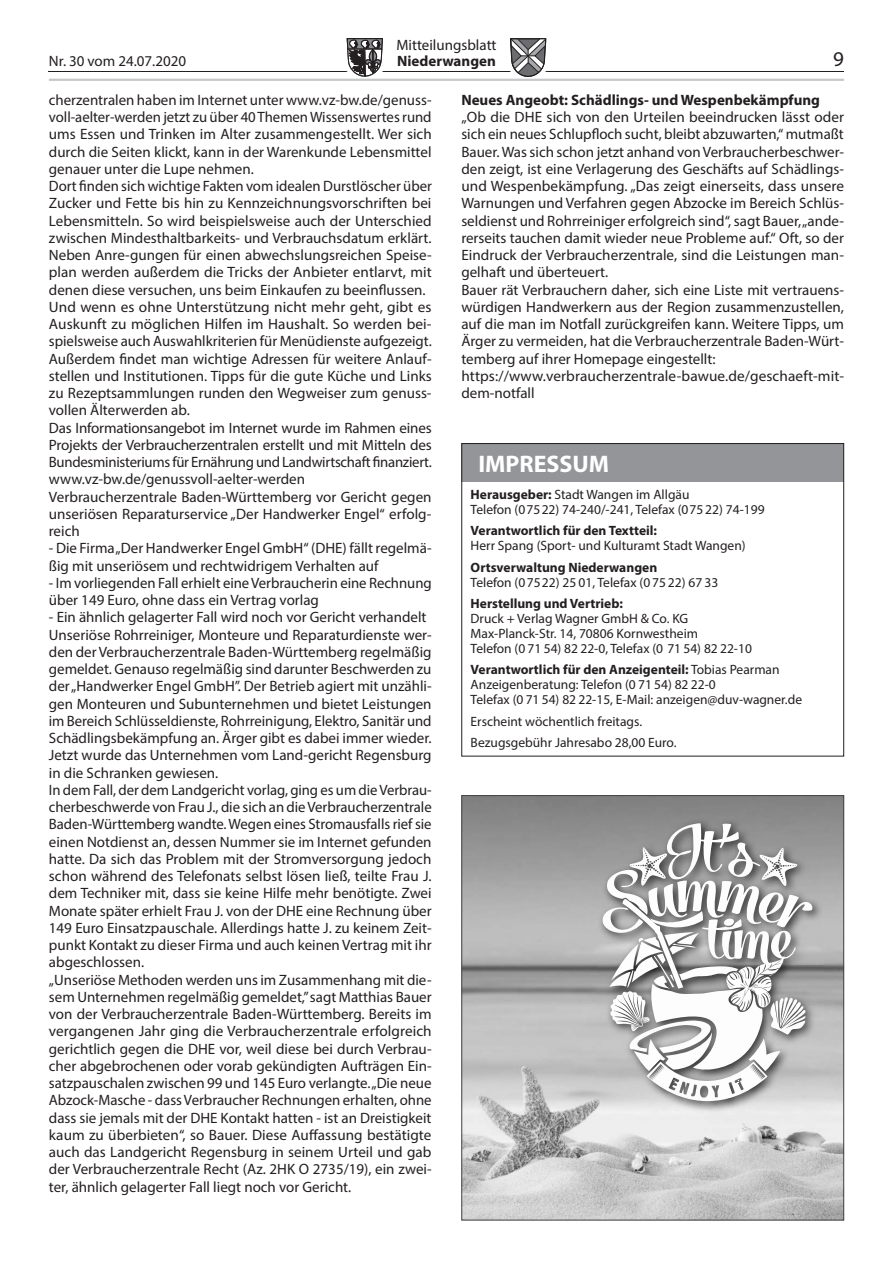
<style>
.page{position:relative;width:893px;height:1263px;background:#fff}
.page>*{position:absolute;margin:0;border:0;box-sizing:border-box;transform-origin:0 0}
.t1{font:700 24px "Myriad Pro";color:#fff}
.t2{font:21px "Myriad Pro";color:#231f20}
.t3{font:15px/17.2px "Myriad Pro";color:#231f20}
.t4{font:700 15px "Myriad Pro";color:#231f20}
.t5{font:13.5px/15px "Myriad Pro";color:#231f20}
.t6{font:700 13.5px "Myriad Pro";color:#231f20}
.s1{font-weight:700}
</style>
<div class="page">
<hr style="left:49px;top:71px;width:795px;height:1px;background:#231f20">
<svg style="left:347px;top:38px;width:36px;height:39px"></svg>
<svg style="left:510px;top:38px;width:36px;height:39px"></svg>
<hr style="left:49px;top:79px;width:795px;height:2px;background:#c7c8ca">
<div style="left:461px;top:444px;width:383px;height:38px;background:#939598"></div>
<div style="left:461px;top:443px;width:383px;height:313px;border:1px solid #231f20"></div>
<img style="left:463px;top:797px;width:379px;height:421px">
<img style="left:597px;top:818px;width:227px;height:294px">
<svg style="left:601px;top:823px;width:212px;height:278px"></svg>
<p class="t3" style="left:396px;top:36px;width:102px">Mitteilungsblatt</p>
<p class="t3" style="left:49px;top:52px;width:139px">Nr. 30 vom 24.07.2020</p>
<p class="t4" style="left:397px;top:51px;width:100px">Niederwangen</p>
<h2 class="t2" style="left:833px;top:46px;width:12px">9</h2>
<p class="t3" style="left:49px;top:91px;width:384px">cherzentralen haben im Internet unter www.vz-bw.de/genuss&shy;voll-aelter-werden jetzt zu über 40 Themen Wissenswertes rund ums Essen und Trinken im Alter zusammengestellt. Wer sich durch die Seiten klickt, kann in der Warenkunde Lebensmittel genauer unter die Lupe nehmen.<br>Dort finden sich wichtige Fakten vom idealen Durstlöscher über Zucker und Fette bis hin zu Kennzeichnungsvorschriften bei Lebensmitteln. So wird beispielsweise auch der Unterschied zwischen Mindesthaltbarkeits- und Verbrauchsdatum erklärt.<br>Neben Anre-gungen für einen abwechslungsreichen Speise&shy;plan werden außerdem die Tricks der Anbieter entlarvt, mit denen diese versuchen, uns beim Einkaufen zu beeinflussen.<br>Und wenn es ohne Unterstützung nicht mehr geht, gibt es Auskunft zu möglichen Hilfen im Haushalt. So werden bei&shy;spielsweise auch Auswahlkriterien für Menüdienste aufgezeigt.<br>Außerdem findet man wichtige Adressen für weitere Anlauf&shy;stellen und Institutionen. Tipps für die gute Küche und Links zu Rezeptsammlungen runden den Wegweiser zum genuss&shy;vollen Älterwerden ab.<br>Das Informationsangebot im Internet wurde im Rahmen eines Projekts der Verbraucherzentralen erstellt und mit Mitteln des Bundesministeriums für Ernährung und Landwirtschaft finanziert. www.vz-bw.de/genussvoll-aelter-werden Verbraucherzentrale Baden-Württemberg vor Gericht gegen unseriösen Reparaturservice „Der Handwerker Engel“ erfolg&shy;reich</p>
<p class="t3" style="left:49px;top:539px;width:384px">- Die Firma „Der Handwerker Engel GmbH“ (DHE) fällt regelmä&shy;ßig mit unseriösem und rechtwidrigem Verhalten auf</p>
<p class="t3" style="left:49px;top:574px;width:384px">- Im vorliegenden Fall erhielt eine Verbraucherin eine Rechnung über 149 Euro, ohne dass ein Vertrag vorlag</p>
<p class="t3" style="left:49px;top:608px;width:384px">- Ein ähnlich gelagerter Fall wird noch vor Gericht verhandelt Unseriöse Rohrreiniger, Monteure und Reparaturdienste wer&shy;den der Verbraucherzentrale Baden-Württemberg regelmäßig gemeldet. Genauso regelmäßig sind darunter Beschwerden zu der „Handwerker Engel GmbH”. Der Betrieb agiert mit unzähli&shy;gen Monteuren und Subunternehmen und bietet Leistungen im Bereich Schlüsseldienste, Rohrreinigung, Elektro, Sanitär und Schädlingsbekämpfung an. Ärger gibt es dabei immer wieder.<br>Jetzt wurde das Unternehmen vom Land-gericht Regensburg in die Schranken gewiesen.<br>In dem Fall, der dem Landgericht vorlag, ging es um die Verbrau&shy;cherbeschwerde von Frau J., die sich an die Verbraucherzentrale Baden-Württemberg wandte. Wegen eines Stromausfalls rief sie einen Notdienst an, dessen Nummer sie im Internet gefunden hatte. Da sich das Problem mit der Stromversorgung jedoch schon während des Telefonats selbst lösen ließ, teilte Frau J. dem Techniker mit, dass sie keine Hilfe mehr benötigte. Zwei Monate später erhielt Frau J. von der DHE eine Rechnung über 149 Euro Einsatzpauschale. Allerdings hatte J. zu keinem Zeit&shy;punkt Kontakt zu dieser Firma und auch keinen Vertrag mit ihr abgeschlossen.<br>„Unseriöse Methoden werden uns im Zusammenhang mit die&shy;sem Unternehmen regelmäßig gemeldet,” sagt Matthias Bauer von der Verbraucherzentrale Baden-Württemberg. Bereits im vergangenen Jahr ging die Verbraucherzentrale erfolgreich gerichtlich gegen die DHE vor, weil diese bei durch Verbrau&shy;cher abgebrochenen oder vorab gekündigten Aufträgen Ein&shy;satzpauschalen zwischen 99 und 145 Euro verlangte. „Die neue Abzock-Masche - dass Verbraucher Rechnungen erhalten, ohne dass sie jemals mit der DHE Kontakt hatten - ist an Dreistigkeit kaum zu überbieten“, so Bauer. Diese Auffassung bestätigte auch das Landgericht Regensburg in seinem Urteil und gab der Verbraucherzentrale Recht (Az. 2HK O 2735/19), ein zwei&shy;ter, ähnlich gelagerter Fall liegt noch vor Gericht.</p>
<p class="t4" style="left:461px;top:90px;width:360px">Neues Angeobt: Schädlings- und Wespenbekämpfung</p>
<p class="t3" style="left:461px;top:108px;width:384px">„Ob die DHE sich von den Urteilen beeindrucken lässt oder sich ein neues Schlupfloch sucht, bleibt abzuwarten,“ mutmaßt Bauer. Was sich schon jetzt anhand von Verbraucherbeschwer&shy;den zeigt, ist eine Verlagerung des Geschäfts auf Schädlings&shy;und Wespenbekämpfung. „Das zeigt einerseits, dass unsere Warnungen und Verfahren gegen Abzocke im Bereich Schlüs&shy;seldienst und Rohrreiniger erfolgreich sind“, sagt Bauer, „ande&shy;rerseits tauchen damit wieder neue Probleme auf.“ Oft, so der Eindruck der Verbraucherzentrale, sind die Leistungen man&shy;gelhaft und überteuert.<br>Bauer rät Verbrauchern daher, sich eine Liste mit vertrauens&shy;würdigen Handwerkern aus der Region zusammenzustellen, auf die man im Notfall zurückgreifen kann. Weitere Tipps, um Ärger zu vermeiden, hat die Verbraucherzentrale Baden-Würt&shy;temberg auf ihrer Homepage eingestellt: https://www.verbraucherzentrale-bawue.de/geschaeft-mit&shy;dem-notfall</p>
<h1 class="t1" style="left:478px;top:448px;width:132px">IMPRESSUM</h1>
<p class="t5" style="left:471px;top:487px;width:295px"><span class="s1">Herausgeber:</span> Stadt Wangen im Allgäu<br>Telefon (07522) 74-240/-241, Telefax (075 22) 74-199</p>
<p class="t6" style="left:471px;top:522px;width:188px">Verantwortlich für den Textteil:</p>
<p class="t5" style="left:471px;top:538px;width:277px">Herr Spang (Sport- und Kulturamt Stadt Wangen)</p>
<p class="t6" style="left:471px;top:558px;width:188px">Ortsverwaltung Niederwangen</p>
<p class="t5" style="left:471px;top:574px;width:249px">Telefon (07522) 25 01, Telefax (0 75 22) 67 33</p>
<p class="t6" style="left:471px;top:595px;width:154px">Herstellung und Vertrieb:</p>
<p class="t5" style="left:471px;top:611px;width:283px">Druck + Verlag Wagner GmbH &amp; Co. KG<br>Max-Planck-Str. 14, 70806 Kornwestheim<br>Telefon (0 71 54) 82 22-0, Telefax (0 71 54) 82 22-10</p>
<p class="t5" style="left:471px;top:662px;width:333px"><span class="s1">Verantwortlich für den Anzeigenteil:</span> Tobias Pearman<br>Anzeigenberatung: Telefon (0 71 54) 82 22-0<br>Telefax (0 71 54) 82 22-15, E-Mail: anzeigen@duv-wagner.de</p>
<p class="t5" style="left:471px;top:710px;width:207px;line-height:21.5px">Erscheint wöchentlich freitags.<br>Bezugsgebühr Jahresabo 28,00 Euro.</p>
</div>
